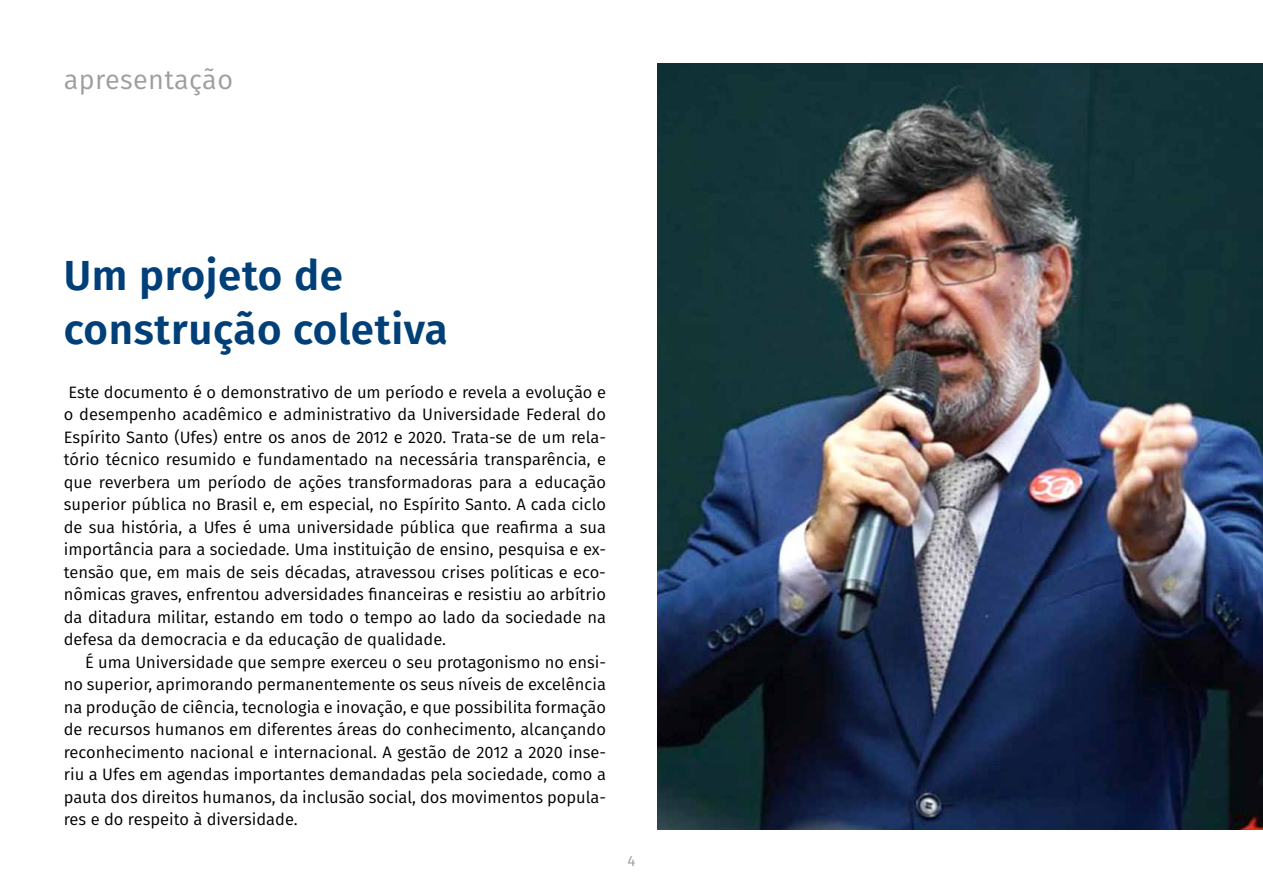
<style>
.page{position:relative;width:1263px;height:893px;background:#fff}
.page>*{position:absolute;margin:0;border:0;box-sizing:border-box;transform-origin:0 0}
.t1{font:600 42px/54px "Fira Sans";letter-spacing:.015em;color:#003f78}
.t2{font:27px "Fira Sans";letter-spacing:.015em;color:#9c9e9f}
.t3{font:16.5px/22.5px "Fira Sans";color:#000;text-align:justify}
.t4{font:15px "Fira Sans";color:#9c9e9f}
</style>
<div class="page">
<img style="left:657px;top:64px;width:606px;height:765px">
<h2 class="t2" style="left:64px;top:60px;width:171px">apresentação</h2>
<h1 class="t1" style="left:64px;top:246px;width:386px">Um projeto de construção coletiva</h1>
<p class="t3" style="left:64px;top:380px;width:544px">Este documento é o demonstrativo de um período e revela a evolução e o desempenho acadêmico e administrativo da Universidade Federal do Espírito Santo (Ufes) entre os anos de 2012 e 2020. Trata-se de um rela&shy;tório técnico resumido e fundamentado na necessária transparência, e que reverbera um período de ações transformadoras para a educação superior pública no Brasil e, em especial, no Espírito Santo. A cada ciclo de sua história, a Ufes é uma universidade pública que reafirma a sua importância para a sociedade. Uma instituição de ensino, pesquisa e ex&shy;tensão que, em mais de seis décadas, atravessou crises políticas e eco&shy;nômicas graves, enfrentou adversidades financeiras e resistiu ao arbítrio da ditadura militar, estando em todo o tempo ao lado da sociedade na defesa da democracia e da educação de qualidade.</p>
<p class="t3" style="left:64px;top:650px;width:544px;text-indent:21px">É uma Universidade que sempre exerceu o seu protagonismo no ensi&shy;no superior, aprimorando permanentemente os seus níveis de excelência na produção de ciência, tecnologia e inovação, e que possibilita formação de recursos humanos em diferentes áreas do conhecimento, alcançando reconhecimento nacional e internacional. A gestão de 2012 a 2020 inse&shy;riu a Ufes em agendas importantes demandadas pela sociedade, como a pauta dos direitos humanos, da inclusão social, dos movimentos popula&shy;res e do respeito à diversidade.</p>
<p class="t4" style="left:627px;top:849px;width:9px">4</p>
</div>
